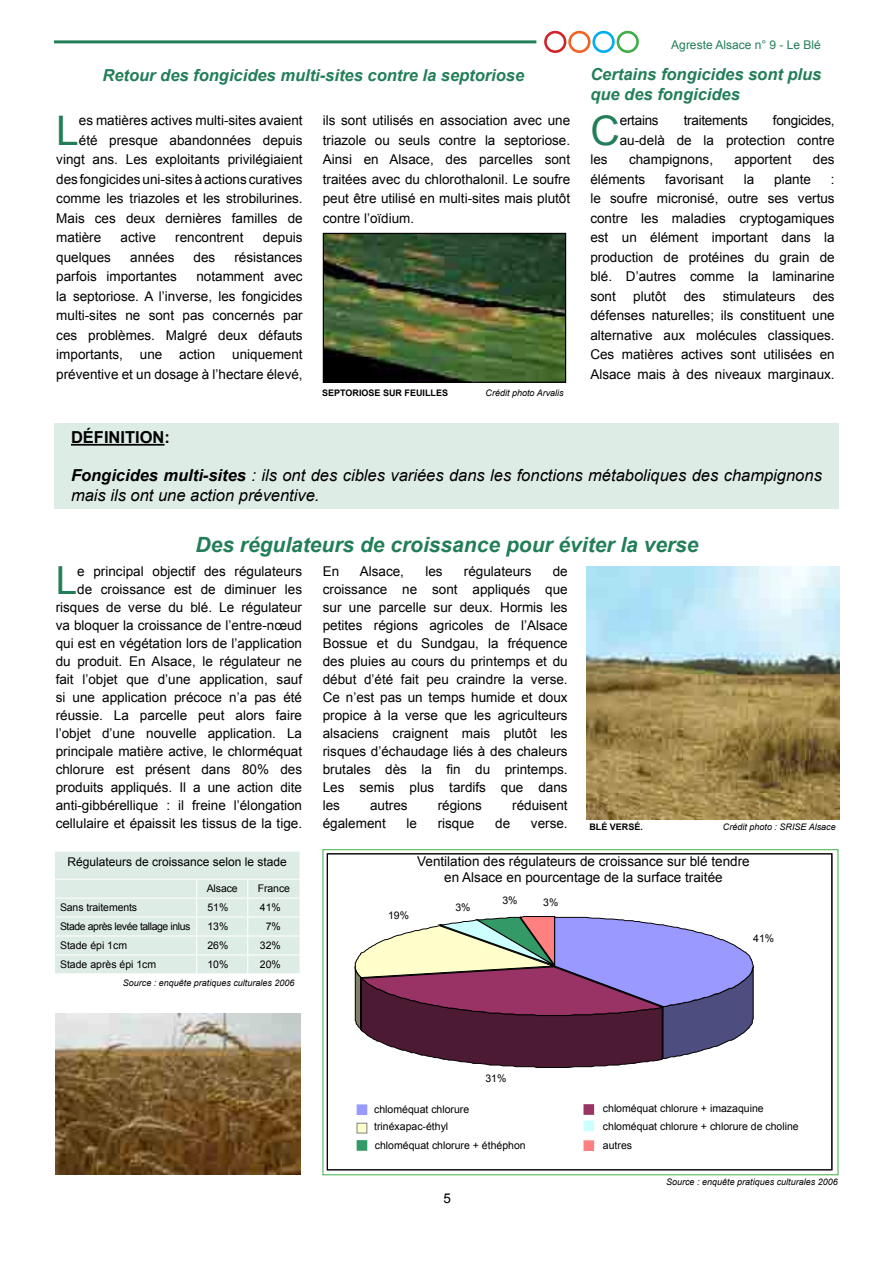
<style>
.page{position:relative;width:893px;height:1263px;background:#fff}
.page>*{position:absolute;margin:0;border:0;box-sizing:border-box;transform-origin:0 0}
.t1{font:40.8px "Arial";color:#227e59}
.t2{font:38.7px "Arial";color:#227e59}
.t3{font:italic 700 21px "Arial";color:#227e59}
.t4{font:italic 16.5px/19.8px "Arial";color:#000}
.t5{font:italic 700 16.5px/19.8px "Arial";color:#227e59}
.t6{font:700 16.5px "Arial";color:#000}
.t7{font:13.5px/18px "Arial";color:#000;text-align:justify}
.t8{font:13.5px "Arial";letter-spacing:-.02em;color:#000}
.t9{font:12px "Arial";color:#000}
.t10{font:12px "Arial";color:#227e59}
.t11{font:10.5px/18px "Arial";color:#000}
.t12{font:10.5px "Arial";letter-spacing:-.04em;color:#000}
.t13{font:italic 9px "Arial";color:#000}
.t14{font:700 9px "Arial";color:#000}
.s1{font-weight:700}
</style>
<div class="page">
<hr style="left:54px;top:40px;width:482px;height:3px;background:#227e59">
<div style="left:568px;top:31px;width:23px;height:22px;border:3px solid #f26322;border-radius:50%"></div>
<div style="left:544px;top:31px;width:22px;height:22px;border:3px solid #d2232a;border-radius:50%"></div>
<div style="left:617px;top:31px;width:22px;height:22px;border:3px solid #41ad49;border-radius:50%"></div>
<div style="left:592px;top:31px;width:23px;height:22px;border:3px solid #00aeef;border-radius:50%"></div>
<img style="left:587px;top:566px;width:253px;height:253px">
<div style="left:54px;top:423px;width:785px;height:85px;background:#deece6"></div>
<hr style="left:71px;top:444px;width:94px;height:2px;background:#000">
<img style="left:325px;top:235px;width:239px;height:146px">
<div style="left:323px;top:233px;width:243px;height:150px;border:1px solid #000"></div>
<svg style="left:354px;top:916px;width:400px;height:152px;background:#917696"></svg>
<div style="left:327px;top:854px;width:505px;height:316px;border:1px solid #000"></div>
<div style="left:750px;top:928px;width:27px;height:21px;background:#fff"></div>
<div style="left:385px;top:907px;width:27px;height:16px;background:#fff"></div>
<div style="left:357px;top:1104px;width:10px;height:11px;background:#99f;border:2px solid #99f"></div>
<div style="left:357px;top:1123px;width:10px;height:10px;background:#ffc;border:1px solid #808080"></div>
<div style="left:357px;top:1140px;width:10px;height:11px;background:#396;border:2px solid #396"></div>
<div style="left:583px;top:1104px;width:11px;height:11px;background:#936;border:2px solid #936"></div>
<div style="left:583px;top:1121px;width:11px;height:10px;background:#cff;border:2px solid #cff"></div>
<div style="left:583px;top:1140px;width:11px;height:11px;background:#ff8080;border:2px solid #ff8080"></div>
<svg style="left:55px;top:851px;width:245px;height:122px;background:#dfece7"></svg>
<img style="left:56px;top:1014px;width:244px;height:161px">
<p class="t5" style="left:103px;top:66px;width:423px">Retour des fongicides multi-sites contre la septoriose</p>
<h1 class="t1" style="left:56px;top:104px;width:24px">L</h1>
<p class="t7" style="left:79px;top:112px;width:225px">es matières actives multi-sites avaient</p>
<p class="t7" style="left:79px;top:131px;width:225px">été presque abandonnées depuis</p>
<p class="t7" style="left:56px;top:151px;width:248px">vingt ans. Les exploitants privilégiaient</p>
<p class="t7" style="left:56px;top:170px;width:248px">des fongicides uni-sites à actions curatives</p>
<p class="t7" style="left:56px;top:190px;width:248px">comme les triazoles et les strobilurines.</p>
<p class="t7" style="left:56px;top:209px;width:248px">Mais ces deux dernières familles de</p>
<p class="t7" style="left:56px;top:229px;width:47px">matière</p>
<p class="t7" style="left:121px;top:229px;width:37px">active</p>
<p class="t7" style="left:175px;top:229px;width:70px">rencontrent</p>
<p class="t7" style="left:263px;top:229px;width:41px">depuis</p>
<p class="t7" style="left:56px;top:248px;width:56px">quelques</p>
<p class="t7" style="left:130px;top:248px;width:46px">années</p>
<p class="t7" style="left:194px;top:248px;width:23px">des</p>
<p class="t7" style="left:234px;top:248px;width:70px">résistances</p>
<p class="t7" style="left:56px;top:268px;width:122px">parfois importantes</p>
<p class="t7" style="left:56px;top:267px;width:248px;line-height:19.5px;text-indent:140px">notamment avec la septoriose. A l’inverse, les fongicides multi-sites ne sont pas concernés par ces problèmes. Malgré deux défauts importants, une action uniquement préventive et un dosage à l’hectare élevé,</p>
<p class="t7" style="left:323px;top:111px;width:249px;line-height:19.5px">ils sont utilisés en association avec une triazole ou seuls contre la septoriose.<br>Ainsi en Alsace, des parcelles sont traitées avec du chlorothalonil. Le soufre peut être utilisé en multi-sites mais plutôt contre l’oïdium.</p>
<p class="t14" style="left:322px;top:386px;width:127px">SEPTORIOSE SUR FEUILLES</p>
<p class="t13" style="left:485px;top:387px;width:80px">Crédit photo Arvalis</p>
<p class="t10" style="left:671px;top:37px;width:151px">Agreste Alsace n° 9 - Le Blé</p>
<p class="t5" style="left:590px;top:65px;width:233px">Certains fongicides sont plus que des fongicides</p>
<h1 class="t1" style="left:590px;top:104px;width:31px">C</h1>
<p class="t8" style="left:620px;top:112px;width:40px">ertains</p>
<p class="t8" style="left:684px;top:112px;width:66px">traitements</p>
<p class="t7" style="left:620px;top:111px;width:216px;line-height:19.5px;text-align:right">fongicides,<br>au-delà de la protection contre</p>
<p class="t7" style="left:590px;top:151px;width:19px">les</p>
<p class="t7" style="left:629px;top:151px;width:86px">champignons,</p>
<p class="t7" style="left:734px;top:151px;width:59px">apportent</p>
<p class="t7" style="left:813px;top:151px;width:23px">des</p>
<p class="t7" style="left:590px;top:170px;width:56px">éléments</p>
<p class="t7" style="left:665px;top:170px;width:60px">favorisant</p>
<p class="t7" style="left:744px;top:170px;width:12px">la</p>
<p class="t7" style="left:774px;top:170px;width:38px">plante</p>
<p class="t7" style="left:590px;top:169px;width:246px;line-height:19.5px;text-indent:241px">: le soufre micronisé, outre ses vertus contre les maladies cryptogamiques est un élément important dans la production de protéines du grain de blé. D’autres comme la laminarine sont</p>
<p class="t7" style="left:633px;top:287px;width:35px">plutôt</p>
<p class="t7" style="left:684px;top:287px;width:23px">des</p>
<p class="t7" style="left:723px;top:287px;width:74px">stimulateurs</p>
<p class="t7" style="left:590px;top:286px;width:246px;line-height:19.5px;text-indent:223px">des défenses naturelles; ils constituent une alternative aux molécules classiques.<br>Ces matières actives sont utilisées en Alsace mais à des niveaux marginaux.</p>
<p class="t6" style="left:71px;top:426px;width:100px">DÉFINITION:</p>
<p class="t4" style="left:71px;top:465px;width:752px"><span class="s1">Fongicides multi-sites</span> : ils ont des cibles variées dans les fonctions métaboliques des champignons mais ils ont une action préventive.</p>
<h3 class="t3" style="left:195px;top:531px;width:505px">Des régulateurs de croissance pour éviter la verse</h3>
<p class="t7" style="left:56px;top:563px;width:248px;text-align:right">e principal objectif des régulateurs<br>de croissance est de diminuer les risques de verse du blé. Le régulateur va bloquer la croissance de l’entre-nœud qui est en végétation lors de l’application du produit. En Alsace, le régulateur ne fait l’objet que d’une application, sauf si une application précoce n’a pas été réussie. La parcelle peut alors faire l’objet d’une nouvelle application. La principale matière active, le chlorméquat chlorure est présent dans 80% des produits appliqués. Il a une action dite anti-gibbérellique : il freine l’élongation cellulaire et épaissit les tissus de la tige.</p>
<p class="t7" style="left:323px;top:563px;width:18px">En</p>
<p class="t7" style="left:360px;top:563px;width:46px">Alsace,</p>
<p class="t7" style="left:425px;top:563px;width:19px">les</p>
<p class="t7" style="left:464px;top:563px;width:69px">régulateurs</p>
<p class="t7" style="left:323px;top:563px;width:246px;text-indent:230px">de croissance ne sont appliqués que sur une parcelle sur deux. Hormis les petites régions agricoles de l’Alsace Bossue et du Sundgau, la fréquence des pluies au cours du printemps et du début d’été fait peu craindre la verse.<br>Ce n’est pas un temps humide et doux propice à la verse que les agriculteurs alsaciens craignent mais plutôt les risques d’échaudage liés à des chaleurs brutales dès la fin du printemps.<br>Les semis plus tardifs que dans les</p>
<h2 class="t2" style="left:56px;top:555px;width:23px">L</h2>
<p class="t7" style="left:370px;top:797px;width:39px">autres</p>
<p class="t7" style="left:438px;top:797px;width:46px">régions</p>
<p class="t7" style="left:512px;top:797px;width:57px">réduisent</p>
<p class="t7" style="left:323px;top:815px;width:65px">également</p>
<p class="t7" style="left:406px;top:815px;width:12px">le</p>
<p class="t7" style="left:438px;top:815px;width:38px">risque</p>
<p class="t7" style="left:495px;top:815px;width:17px">de</p>
<p class="t7" style="left:531px;top:815px;width:38px">verse.</p>
<p class="t14" style="left:589px;top:821px;width:55px">BLÉ VERSÉ.</p>
<p class="t13" style="left:723px;top:821px;width:114px">Crédit photo : SRISE Alsace</p>
<p class="t9" style="left:67px;top:853px;width:221px">Régulateurs de croissance selon le stade</p>
<p class="t11" style="left:207px;top:880px;width:32px">Alsace</p>
<p class="t11" style="left:258px;top:880px;width:34px">France</p>
<p class="t11" style="left:60px;top:899px;width:79px">Sans traitements</p>
<p class="t11" style="left:207px;top:899px;width:23px">51%</p>
<p class="t11" style="left:260px;top:899px;width:23px">41%</p>
<p class="t12" style="left:60px;top:920px;width:132px">Stade après levée tallage inlus</p>
<p class="t11" style="left:207px;top:918px;width:23px">13%</p>
<p class="t11" style="left:266px;top:918px;width:17px">7%</p>
<p class="t11" style="left:60px;top:937px;width:69px">Stade épi 1cm</p>
<p class="t11" style="left:207px;top:937px;width:23px">26%</p>
<p class="t11" style="left:260px;top:937px;width:23px">32%</p>
<p class="t11" style="left:60px;top:955px;width:98px">Stade après épi 1cm</p>
<p class="t11" style="left:207px;top:955px;width:23px">10%</p>
<p class="t11" style="left:260px;top:955px;width:23px">20%</p>
<p class="t13" style="left:123px;top:977px;width:173px">Source : enquête pratiques culturales 2006</p>
<p class="t11" style="left:388px;top:906px;width:23px">19%</p>
<p class="t7" style="left:417px;top:853px;width:334px;line-height:16.2px;text-align:center">Ventilation des régulateurs de croissance sur blé tendre en Alsace en pourcentage de la surface traitée</p>
<p class="t11" style="left:455px;top:898px;width:17px">3%</p>
<p class="t11" style="left:502px;top:891px;width:17px">3%</p>
<p class="t11" style="left:543px;top:893px;width:17px">3%</p>
<p class="t11" style="left:753px;top:930px;width:23px">41%</p>
<p class="t11" style="left:485px;top:1069px;width:23px">31%</p>
<p class="t11" style="left:374px;top:1100px;width:153px">chloméquat chlorure trinéxapac-éthyl<br>chloméquat chlorure + éthéphon</p>
<p class="t11" style="left:603px;top:1099px;width:197px">chloméquat chlorure + imazaquine chloméquat chlorure + chlorure de choline autres</p>
<p class="t7" style="left:443px;top:1190px;width:9px">5</p>
<p class="t13" style="left:666px;top:1176px;width:173px">Source : enquête pratiques culturales 2006</p>
</div>
